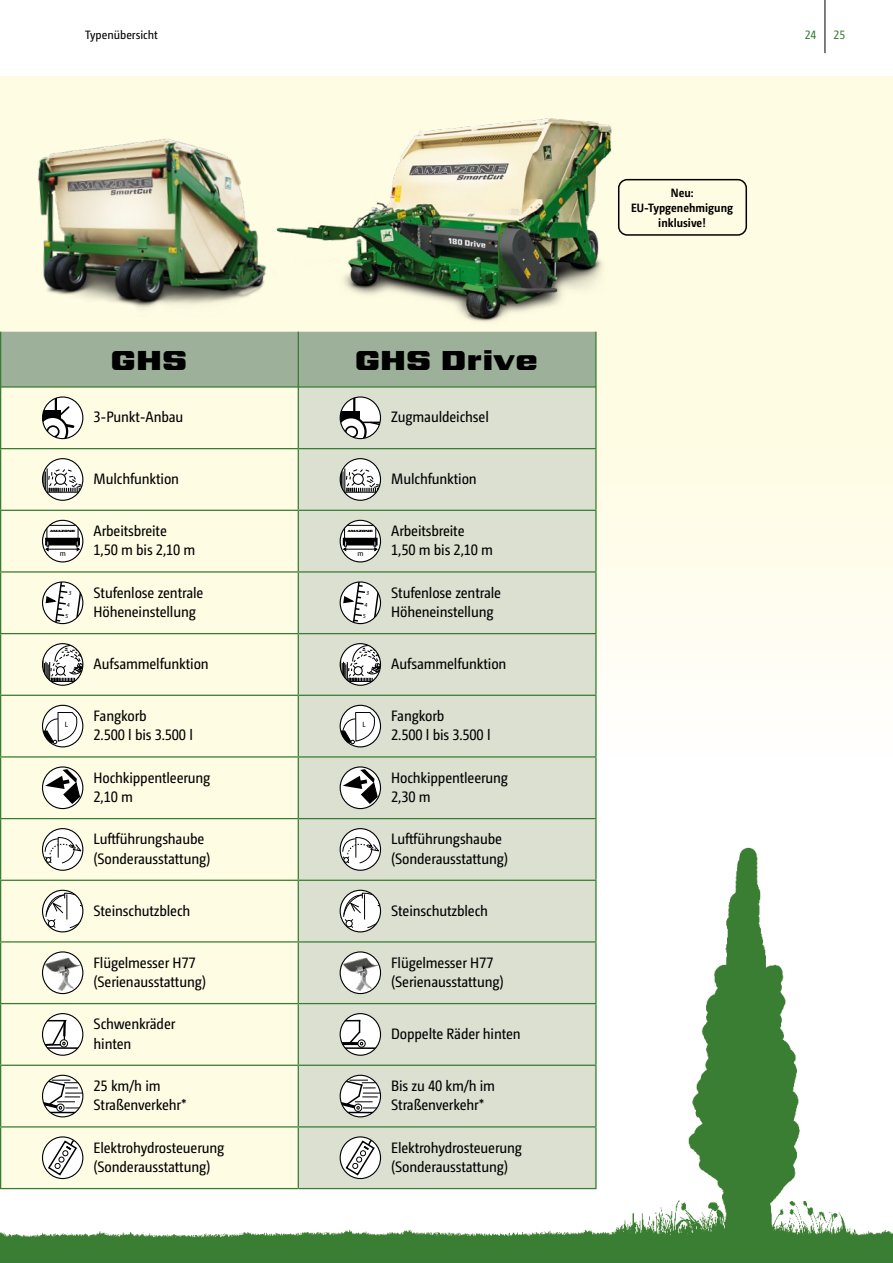
<style>
.page{position:relative;width:893px;height:1263px;background:#fff}
.page>*{position:absolute;margin:0;border:0;box-sizing:border-box;transform-origin:0 0}
.t1{font:27px "Amazone VI Bl";color:#000}
.t2{font:15px/19.5px "Camingo Dos Pro S Cd";letter-spacing:-.01em;color:#000}
.BU_Body{font:700 12px/14.9px "Camingo Dos Pro S Cd";color:#000;text-align:center}
.Kolumnentitel{font:12px "Camingo Dos Pro S Cd";color:#000}
.t3{font:12px "Camingo Dos Pro S Cd";color:#387d33}
.t4{font:7.5px "Camingo Dos Pro S Cd";color:#000}
.t5{font:3px "Amazone VI Logo";color:#000}
</style>
<div class="page">
<div style="left:0;top:77px;width:893px;height:255px;background:#fffce4"></div>
<img style="left:0;top:847px;width:893px;height:412px">
<hr style="left:0;top:1259px;width:893px;height:4px;background:#387d33">
<div style="left:0;top:331px;width:893px;height:425px;background:linear-gradient(to bottom,#fffbdf,#fffefb)"></div>
<img style="left:38px;top:138px;width:229px;height:170px">
<img style="left:276px;top:118px;width:343px;height:204px">
<div style="left:1px;top:1127px;width:297px;height:61px;background:#fffce4"></div>
<div style="left:299px;top:1127px;width:296px;height:61px;background:#dbe0d1"></div>
<hr style="left:595px;top:332px;width:2px;height:55px;background:#387d33">
<hr style="left:595px;top:387px;width:2px;height:61px;background:#387d33">
<hr style="left:298px;top:448px;width:299px;height:1px;background:#387d33">
<hr style="left:595px;top:449px;width:2px;height:61px;background:#387d33">
<hr style="left:298px;top:510px;width:299px;height:1px;background:#387d33">
<hr style="left:595px;top:511px;width:2px;height:60px;background:#387d33">
<hr style="left:298px;top:571px;width:299px;height:2px;background:#387d33">
<hr style="left:595px;top:573px;width:2px;height:60px;background:#387d33">
<hr style="left:298px;top:633px;width:299px;height:1px;background:#387d33">
<hr style="left:595px;top:634px;width:2px;height:61px;background:#387d33">
<hr style="left:298px;top:695px;width:299px;height:1px;background:#387d33">
<hr style="left:595px;top:696px;width:2px;height:60px;background:#387d33">
<hr style="left:298px;top:756px;width:299px;height:1px;background:#387d33">
<hr style="left:595px;top:757px;width:2px;height:61px;background:#387d33">
<hr style="left:298px;top:818px;width:299px;height:1px;background:#387d33">
<hr style="left:595px;top:819px;width:2px;height:61px;background:#387d33">
<hr style="left:298px;top:880px;width:299px;height:1px;background:#387d33">
<hr style="left:595px;top:881px;width:2px;height:60px;background:#387d33">
<hr style="left:298px;top:941px;width:299px;height:1px;background:#387d33">
<hr style="left:595px;top:942px;width:2px;height:61px;background:#387d33">
<hr style="left:298px;top:1003px;width:299px;height:1px;background:#387d33">
<hr style="left:595px;top:1004px;width:2px;height:60px;background:#387d33">
<hr style="left:298px;top:1064px;width:299px;height:2px;background:#387d33">
<hr style="left:595px;top:1066px;width:2px;height:60px;background:#387d33">
<hr style="left:0;top:1127px;width:1px;height:61px;background:#387d33">
<hr style="left:298px;top:1126px;width:299px;height:1px;background:#387d33">
<hr style="left:298px;top:1127px;width:1px;height:61px;background:#387d33">
<hr style="left:595px;top:1127px;width:2px;height:61px;background:#387d33">
<hr style="left:0;top:1188px;width:298px;height:1px;background:#387d33">
<hr style="left:298px;top:1188px;width:299px;height:1px;background:#387d33">
<svg style="left:43px;top:1137px;width:40px;height:41px"></svg>
<svg style="left:47px;top:1137px;width:34px;height:39px"></svg>
<div style="left:42px;top:1136px;width:41px;height:43px;border:1px solid #000;border-radius:50%"></div>
<svg style="left:340px;top:1137px;width:40px;height:41px"></svg>
<svg style="left:345px;top:1137px;width:33px;height:39px"></svg>
<div style="left:340px;top:1136px;width:41px;height:43px;border:1px solid #000;border-radius:50%"></div>
<hr style="left:825px;top:0;width:1px;height:53px;background:#000">
<div style="left:618px;top:179px;width:129px;height:57px;border:2px solid #000;border-radius:9px"></div>
<svg style="left:0;top:332px;width:596px;height:795px;background:#dee2ce"></svg>
<p class="Kolumnentitel" style="left:85px;top:28px;width:74px">Typenübersicht</p>
<p class="t3" style="left:805px;top:28px;width:13px">24</p>
<p class="t3" style="left:833px;top:28px;width:13px">25</p>
<h1 class="t1" style="left:111px;top:345px;width:78px">GHS</h1>
<h1 class="t1" style="left:355px;top:345px;width:185px">GHS Drive</h1>
<p class="t2" style="left:94px;top:407px;width:91px">3-Punkt-Anbau</p>
<p class="t2" style="left:391px;top:407px;width:99px">Zugmauldeichsel</p>
<p class="t5" style="left:50px;top:529px;width:27px">AZ</p>
<p class="t4" style="left:60px;top:548px;width:8px">m</p>
<p class="t4" style="left:65px;top:720px;width:5px">L</p>
<p class="t2" style="left:94px;top:469px;width:87px">Mulchfunktion</p>
<p class="t2" style="left:391px;top:469px;width:87px">Mulchfunktion</p>
<p class="t2" style="left:94px;top:521px;width:103px">Arbeitsbreite<br>1,50 m bis 2,10 m</p>
<p class="t2" style="left:391px;top:521px;width:103px">Arbeitsbreite<br>1,50 m bis 2,10 m</p>
<p class="t2" style="left:94px;top:582px;width:111px">Stufenlose zentrale<br>Höheneinstellung</p>
<p class="t2" style="left:391px;top:582px;width:111px">Stufenlose zentrale<br>Höheneinstellung</p>
<p class="t2" style="left:94px;top:654px;width:117px">Aufsammelfunktion</p>
<p class="t2" style="left:391px;top:654px;width:117px">Aufsammelfunktion</p>
<p class="t5" style="left:347px;top:529px;width:27px">AZ</p>
<p class="t4" style="left:358px;top:548px;width:8px">m</p>
<p class="t2" style="left:94px;top:706px;width:101px">Fangkorb<br>2.500 l bis 3.500 l</p>
<p class="t2" style="left:391px;top:706px;width:101px">Fangkorb<br>2.500 l bis 3.500 l</p>
<p class="t2" style="left:94px;top:767px;width:118px">Hochkippentleerung<br>2,10 m</p>
<p class="t2" style="left:391px;top:767px;width:118px">Hochkippentleerung<br>2,30 m</p>
<p class="t2" style="left:94px;top:829px;width:118px">Luftführungshaube (Sonderausstattung)</p>
<p class="t2" style="left:391px;top:829px;width:118px">Luftführungshaube (Sonderausstattung)</p>
<p class="t2" style="left:94px;top:901px;width:98px">Steinschutzblech</p>
<p class="t2" style="left:391px;top:901px;width:98px">Steinschutzblech</p>
<p class="t4" style="left:363px;top:720px;width:5px">L</p>
<p class="t2" style="left:94px;top:952px;width:114px">Flügelmesser H77 (Serienausstattung)</p>
<p class="t2" style="left:391px;top:952px;width:114px">Flügelmesser H77 (Serienausstattung)</p>
<p class="t2" style="left:94px;top:1014px;width:83px">Schwenkräder hinten</p>
<p class="t2" style="left:391px;top:1024px;width:131px">Doppelte Räder hinten</p>
<p class="t2" style="left:94px;top:1076px;width:95px">25 km/h im<br>Straßenverkehr*</p>
<p class="t2" style="left:391px;top:1076px;width:105px">Bis zu 40 km/h im<br>Straßenverkehr*</p>
<p class="t2" style="left:94px;top:1137px;width:132px">Elektrohydrosteuerung (Sonderausstattung)</p>
<p class="t2" style="left:391px;top:1137px;width:132px">Elektrohydrosteuerung (Sonderausstattung)</p>
<p class="BU_Body" style="left:631px;top:185px;width:103px">Neu:<br>EU-Typgenehmigung inklusive!</p>
</div>
